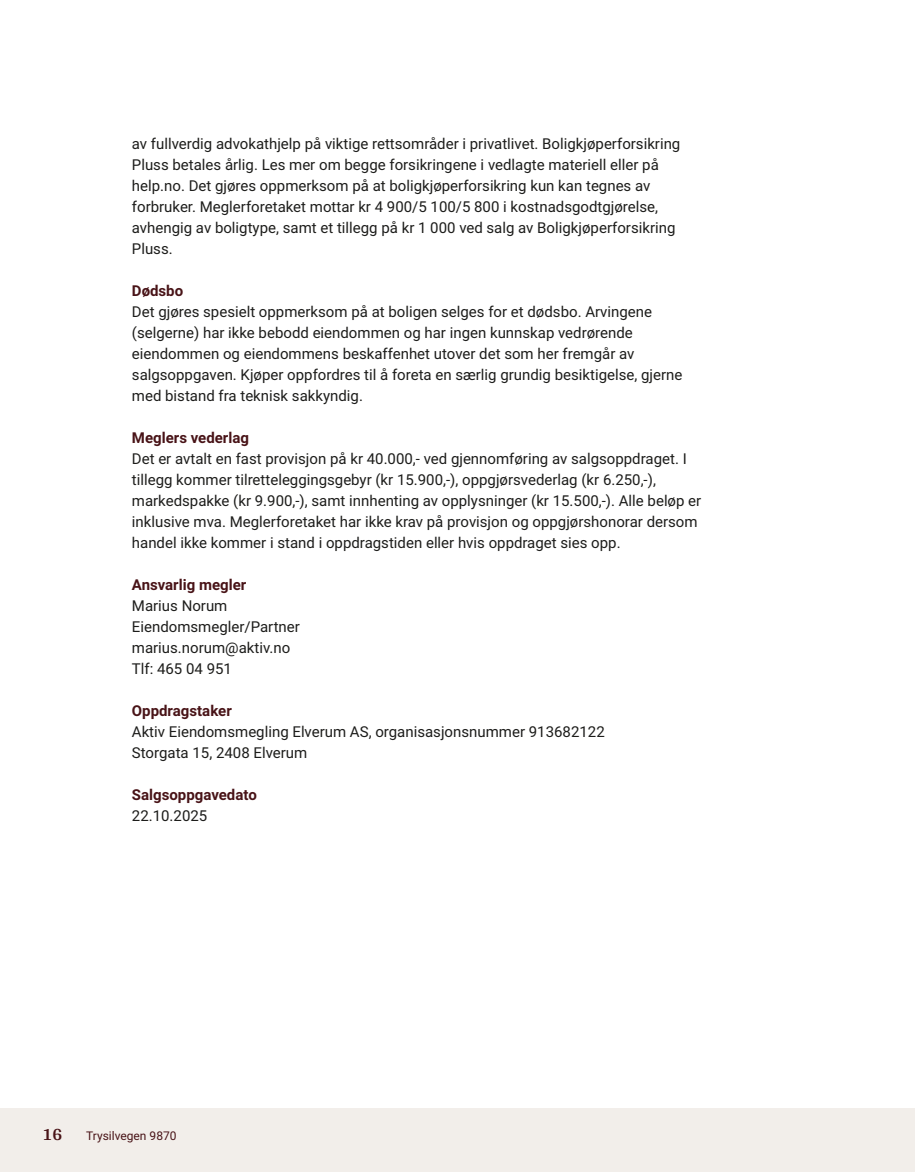
<style>
.page{position:relative;width:915px;height:1172px;background:#fff}
.page>*{position:absolute;margin:0;border:0;box-sizing:border-box;transform-origin:0 0}
.t1{font:700 18px "Arya";color:#481317}
.t2{font:15px/21px "Roboto Vitec";color:#1d1d1b}
.t3{font:700 15px "Roboto Vitec";color:#481317}
.t4{font:12px "Roboto Vitec";color:#481317}
</style>
<div class="page">
<div style="left:0;top:1108px;width:914px;height:64px;background:#f2eeea"></div>
<p class="t2" style="left:132px;top:132px;width:549px">av fullverdig advokathjelp på viktige rettsområder i privatlivet. Boligkjøperforsikring Pluss betales årlig. Les mer om begge forsikringene i vedlagte materiell eller på help.no. Det gjøres oppmerksom på at boligkjøperforsikring kun kan tegnes av forbruker. Meglerforetaket mottar kr 4 900/ 5 100/ 5 800 i kostnadsgodtgjørelse, avhengig av boligtype, samt et tillegg på kr 1 000 ved salg av Boligkjøperforsikring Pluss.</p>
<p class="t3" style="left:132px;top:280px;width:53px">Dødsbo</p>
<p class="t2" style="left:132px;top:300px;width:551px">Det gjøres spesielt oppmerksom på at boligen selges for et dødsbo. Arvingene (selgerne) har ikke bebodd eiendommen og har ingen kunnskap vedrørende eiendommen og eiendommens beskaffenhet utover det som her fremgår av salgsoppgaven. Kjøper oppfordres til å foreta en særlig grundig besiktigelse, gjerne med bistand fra teknisk sakkyndig.</p>
<p class="t3" style="left:132px;top:427px;width:119px">Meglers vederlag</p>
<p class="t2" style="left:132px;top:447px;width:570px">Det er avtalt en fast provisjon på kr 40.000,‑ ved gjennomføring av salgsoppdraget. I tillegg kommer tilretteleggingsgebyr (kr 15.900,‑), oppgjørsvederlag (kr 6.250,‑), markedspakke (kr 9.900,‑), samt innhenting av opplysninger (kr 15.500,‑). Alle beløp er inklusive mva. Meglerforetaket har ikke krav på provisjon og oppgjørshonorar dersom handel ikke kommer i stand i oppdragstiden eller hvis oppdraget sies opp.</p>
<p class="t3" style="left:132px;top:574px;width:116px">Ansvarlig megler</p>
<p class="t2" style="left:132px;top:594px;width:169px">Marius Norum<br>Eiendomsmegler/ Partner marius.norum@aktiv.no<br>Tlf: 465 04 951</p>
<p class="t3" style="left:132px;top:700px;width:101px">Oppdragstaker</p>
<p class="t2" style="left:132px;top:720px;width:474px">Aktiv Eiendomsmegling Elverum AS, organisasjonsnummer 913682122<br>Storgata 15, 2408 Elverum</p>
<p class="t3" style="left:132px;top:784px;width:126px">Salgsoppgavedato</p>
<p class="t2" style="left:132px;top:804px;width:77px">22.10.2025</p>
<p class="t1" style="left:43px;top:1123px;width:21px">16</p>
<p class="t4" style="left:86px;top:1127px;width:92px">Trysilvegen 9870</p>
</div>
